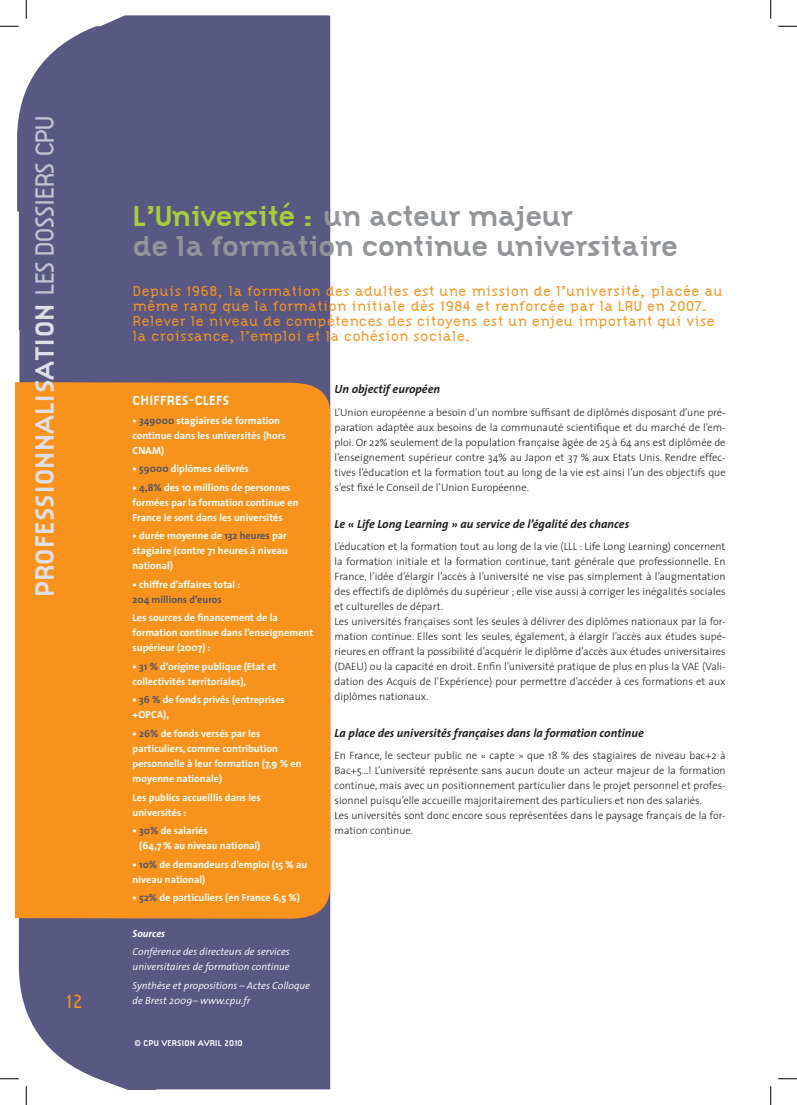
<style>
.page{position:relative;width:797px;height:1105px;background:#fff}
.page>*{position:absolute;margin:0;border:0;box-sizing:border-box;transform-origin:0 0}
.t1{font:700 30px/30px "Citizen";letter-spacing:-.03em;color:#939598}
.t2{font:700 27.5px "Citizen";color:#dfdfe7}
.t3{font:300 20px "Citizen";color:#f7931d}
.t4{font:300 15px/15px "Citizen";color:#f7931d}
.t5{font:700 13.75px "Citizen";color:#fff}
.t6{font:italic 700 11.88px "The Sans";color:#231f20}
.t7{font:300 10.62px/15px "The Sans";color:#231f20}
.t8{font:700 10.25px/15px "The Sans";color:#fff}
.t9{font:italic 300 10.25px/15px "The Sans";color:#fff}
.t10{font:700 10.25px "The Sans";color:#545464}
.t11{font:italic 700 10.25px "The Sans";color:#fff}
.t12{font:700 8.75px "Citizen";color:#fff}
.s1{font-weight:300;color:#c2c2d1}
.s2{color:#a6ce39}
.s3{color:#545464}
</style>
<div class="page">
<div style="left:19px;top:16px;width:311px;height:1073px;background:#595882"></div>
<div style="left:19px;top:16px;width:310px;height:314px;background:#595882"></div>
<div style="left:16px;top:591px;width:314px;height:328px;background:#f7931d"></div>
<div style="left:16px;top:382px;width:314px;height:209px;background:#f7931d"></div>
<svg style="left:0;top:25px;width:141px;height:187px"></svg>
<svg style="left:778px;top:25px;width:19px;height:2px"></svg>
<svg style="left:778px;top:1078px;width:19px;height:1px"></svg>
<svg style="left:25px;top:0;width:2px;height:19px"></svg>
<svg style="left:0;top:893px;width:159px;height:212px"></svg>
<svg style="left:770px;top:0;width:1px;height:19px"></svg>
<svg style="left:770px;top:1086px;width:1px;height:19px"></svg>
<h2 class="t2" style="left:29px;top:597px;width:484px;rotate:-90deg">Pro fessionnalisation <span class="s1">Les dossiers CPU</span></h2>
<h3 class="t3" style="left:65px;top:989px;width:19px">12</h3>
<h1 class="t1" style="left:133px;top:201px;width:547px"><span class="s2">L’Université :</span> un acteur majeur<br>de la formation continue universitaire</h1>
<p class="t4" style="left:133px;top:284px;width:592px">Depuis 1968, la formation des adultes est une mission de l’université, placée au même rang que la formation initiale dès 1984 et renforcée par la LRU en 2007.<br>Relever le niveau de compétences des citoyens est un enjeu important qui vise la croissance, l’emploi et la cohésion sociale.</p>
<p class="t5" style="left:133px;top:392px;width:97px">Chi ffres-clefs</p>
<p class="t8" style="left:133px;top:412px;width:154px">• <span class="s3">349000</span> stagiaires de formation continue dans les universités (hors<br>CNAM)</p>
<p class="t8" style="left:133px;top:461px;width:118px">• <span class="s3">59000</span> diplômes délivrés</p>
<p class="t8" style="left:133px;top:479px;width:167px">• <span class="s3">4,8%</span> des 10 millions de personnes formées par la formation continue en<br>France le sont dans les universités</p>
<p class="t8" style="left:133px;top:528px;width:157px;text-align:justify">• durée moyenne de <span class="s3">132 heures</span> par stagiaire (contre 71 heures à niveau national)</p>
<p class="t8" style="left:133px;top:577px;width:109px">• chiffre d’affaires total :</p>
<p class="t10" style="left:133px;top:591px;width:91px">204 millions d’euros</p>
<p class="t8" style="left:133px;top:610px;width:182px">Les sources de financement de la formation continue dans l’enseignement supérieur (2007) :</p>
<p class="t8" style="left:133px;top:659px;width:145px">• <span class="s3">31 %</span> d’origine publique (Etat et collectivités territoriales),</p>
<p class="t8" style="left:133px;top:692px;width:154px">• <span class="s3">36 %</span> de fonds privés (entreprises +OPCA),</p>
<p class="t8" style="left:133px;top:726px;width:170px">• <span class="s3">26%</span> de fonds versés par les particuliers, comme contribution personnelle à leur formation (7,9 % en moyenne nationale)</p>
<p class="t8" style="left:133px;top:789px;width:130px">Les publics accueillis dans les universités :</p>
<p class="t8" style="left:139px;top:823px;width:123px;text-indent:-7px">• <span class="s3">30%</span> de salariés<br>(64,7 % au niveau national)</p>
<p class="t8" style="left:133px;top:856px;width:176px">• <span class="s3">10%</span> de demandeurs d’emploi (15 % au niveau national)</p>
<p class="t8" style="left:133px;top:890px;width:169px">• <span class="s3">52%</span> de particuliers (en France 6,5 %)</p>
<p class="t11" style="left:133px;top:925px;width:34px">Sources</p>
<p class="t9" style="left:133px;top:944px;width:159px">Conférence des directeurs de services universitaires de formation continue</p>
<p class="t9" style="left:133px;top:977px;width:179px">Synthèse et propositions – Actes Colloque de Brest 2009– www.cpu.fr</p>
<p class="t12" style="left:134px;top:1037px;width:110px">© CPU VERSION AVRIL 2010</p>
<p class="t6" style="left:334px;top:379px;width:107px">Un objectif européen</p>
<p class="t7" style="left:334px;top:404px;width:393px;text-align:justify">L’Union européenne a besoin d’un nombre suffisant de diplômés disposant d’une pré&shy;paration adaptée aux besoins de la communauté scientifique et du marché de l’em&shy;ploi. Or 22% seulement de la population française âgée de 25 à 64 ans est diplômée de l’enseignement supérieur contre 34% au Japon et 37 % aux Etats Unis. Rendre effec&shy;tives l’éducation et la formation tout au long de la vie est ainsi l’un des objectifs que s’est fixé le Conseil de l’Union Européenne.</p>
<p class="t6" style="left:334px;top:514px;width:296px">Le « Life Long Learning » au service de l’égalité des chances</p>
<p class="t7" style="left:334px;top:538px;width:393px">L’éducation et la formation tout au long de la vie (LLL : Life Long Learning) concernent la formation initiale et la formation continue, tant générale que professionnelle. En France, l’idée d’élargir l’accès à l’université ne vise pas simplement à l’augmentation des effectifs de diplômés du supérieur ; elle vise aussi à corriger les inégalités sociales et culturelles de départ.<br>Les universités françaises sont les seules à délivrer des diplômes nationaux par la for&shy;mation continue. Elles sont les seules, également, à élargir l’accès aux études supé&shy;rieures en offrant la possibilité d’acquérir le diplôme d’accès aux études universitaires (DAEU) ou la capacité en droit. Enfin l’université pratique de plus en plus la VAE (Vali&shy;dation des Acquis de l’Expérience) pour permettre d’accéder à ces formations et aux diplômes nationaux.</p>
<p class="t6" style="left:334px;top:723px;width:311px">La place des universités françaises dans la formation continue</p>
<p class="t7" style="left:334px;top:747px;width:393px">En France, le secteur public ne « capte » que 18 % des stagiaires de niveau bac+2 à Bac+5…! L’université représente sans aucun doute un acteur majeur de la formation continue, mais avec un positionnement particulier dans le projet personnel et profes&shy;sionnel puisqu’elle accueille majoritairement des particuliers et non des salariés.<br>Les universités sont donc encore sous représentées dans le paysage français de la for&shy;mation continue.</p>
</div>
